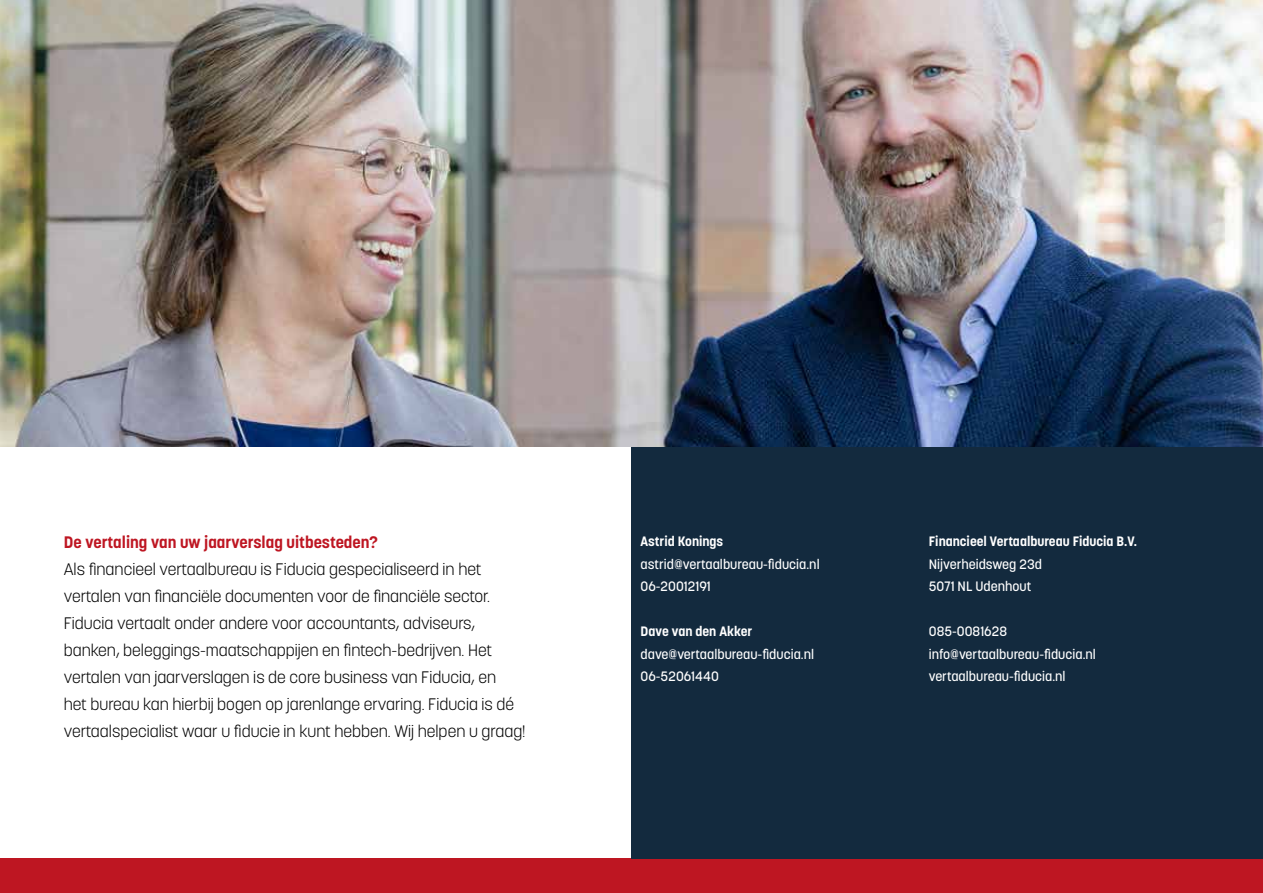
<style>
.page{position:relative;width:1263px;height:893px;background:#fff}
.page>*{position:absolute;margin:0;border:0;box-sizing:border-box;transform-origin:0 0}
.t1{font:300 16.5px/27px "Korolev";color:#000}
.t2{font:700 16.5px "Korolev";color:#be1622}
.t3{font:500 13.5px/22.5px "Korolev";color:#fff}
.t4{font:700 13.5px "Korolev";color:#fff}
</style>
<div class="page">
<div style="left:0;top:859px;width:1263px;height:34px;background:#be1622"></div>
<div style="left:631px;top:0;width:632px;height:859px;background:#132a3e"></div>
<img style="left:0;top:0;width:1263px;height:446px">
<p class="t2" style="left:64px;top:532px;width:315px">De vertaling van uw jaarverslag uitbesteden?</p>
<p class="t1" style="left:64px;top:556px;width:463px">Als financieel vertaalbureau is Fiducia gespecialiseerd in het vertalen van financiële documenten voor de financiële sector.<br>Fiducia vertaalt onder andere voor accountants, adviseurs, banken, beleggings-maatschappijen en fintech-bedrijven. Het vertalen van jaarverslagen is de core business van Fiducia, en<br>het bureau kan hierbij bogen op jarenlange ervaring. Fiducia is dé vertaalspecialist waar u fiducie in kunt hebben. Wij helpen u graag!</p>
<p class="t4" style="left:640px;top:533px;width:84px">Astrid Konings</p>
<p class="t3" style="left:640px;top:553px;width:181px">astrid@vertaalbureau-fiducia.nl<br>06-20012191</p>
<p class="t4" style="left:640px;top:623px;width:113px">Dave van den Akker</p>
<p class="t3" style="left:640px;top:643px;width:175px">dave@vertaalbureau-fiducia.nl<br>06-52061440</p>
<p class="t4" style="left:929px;top:533px;width:210px">Financieel Vertaalbureau Fiducia B.V.</p>
<p class="t3" style="left:929px;top:552px;width:115px">Nijverheidsweg 23d<br>5071 NL Udenhout</p>
<p class="t3" style="left:929px;top:620px;width:169px">085-0081628 info@vertaalbureau-fiducia.nl vertaalbureau-fiducia.nl</p>
</div>
